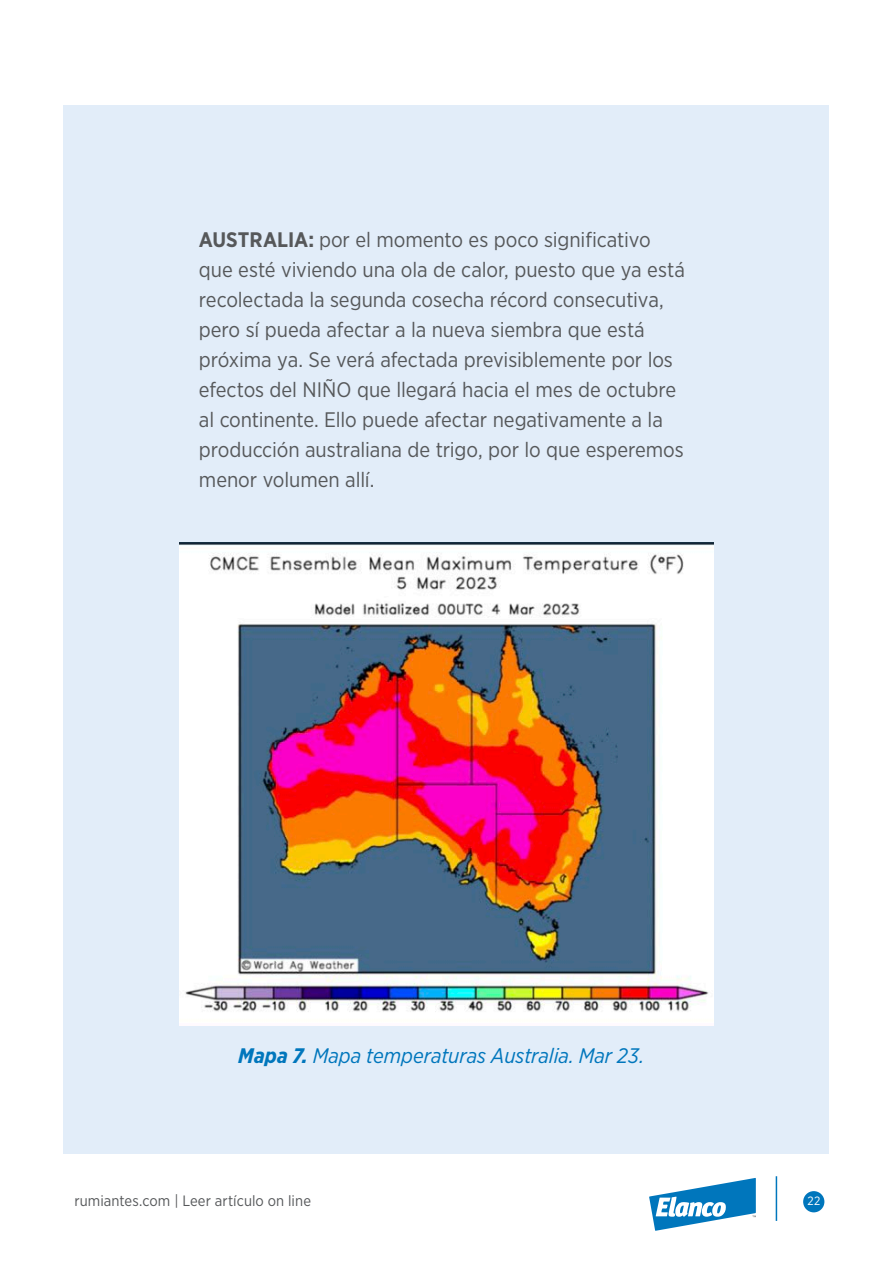
<style>
.page{position:relative;width:893px;height:1263px;background:#fff}
.page>*{position:absolute;margin:0;border:0;box-sizing:border-box;transform-origin:0 0}
.Online_txt{font:21px/30px "Gotham Narrow";letter-spacing:-.005em;color:#56585a}
.Online_txt-2{font:italic 21px "Gotham Narrow";letter-spacing:-.005em;color:#0076bc}
.t1{font:15px "Gotham Narrow";letter-spacing:.005em;color:#56585a}
.t2{font:12px "Gotham Narrow";color:#fff}
.s1{font-weight:700}
</style>
<div class="page">
<div style="left:64px;top:105px;width:765px;height:1048px;background:#e2edf9"></div>
<div style="left:803px;top:1191px;width:21px;height:21px;background:#0076bc;border-radius:50%"></div>
<hr style="left:776px;top:1176px;width:1px;height:45px;background:#0076bc">
<svg style="left:649px;top:1178px;width:107px;height:53px"></svg>
<img style="left:179px;top:543px;width:534px;height:483px">
<p class="Online_txt" style="left:199px;top:224px;width:487px"><span class="s1">AUSTRALIA:</span> por el momento es poco significativo que esté viviendo una ola de calor, puesto que ya está recolectada la segunda cosecha récord consecutiva, pero sí pueda afectar a la nueva siembra que está próxima ya. Se verá afectada previsiblemente por los efectos del NIÑO que llegará hacia el mes de octubre al continente. Ello puede afectar negativamente a la producción australiana de trigo, por lo que esperemos menor volumen allí.</p>
<p class="Online_txt-2" style="left:238px;top:1043px;width:407px"><span class="s1">Mapa 7.</span> Mapa temperaturas Australia. Mar 23.</p>
<p class="t1" style="left:74px;top:1191px;width:238px">rumiantes.com | Leer artículo on line</p>
<p class="t2" style="left:807px;top:1194px;width:14px">22</p>
</div>
